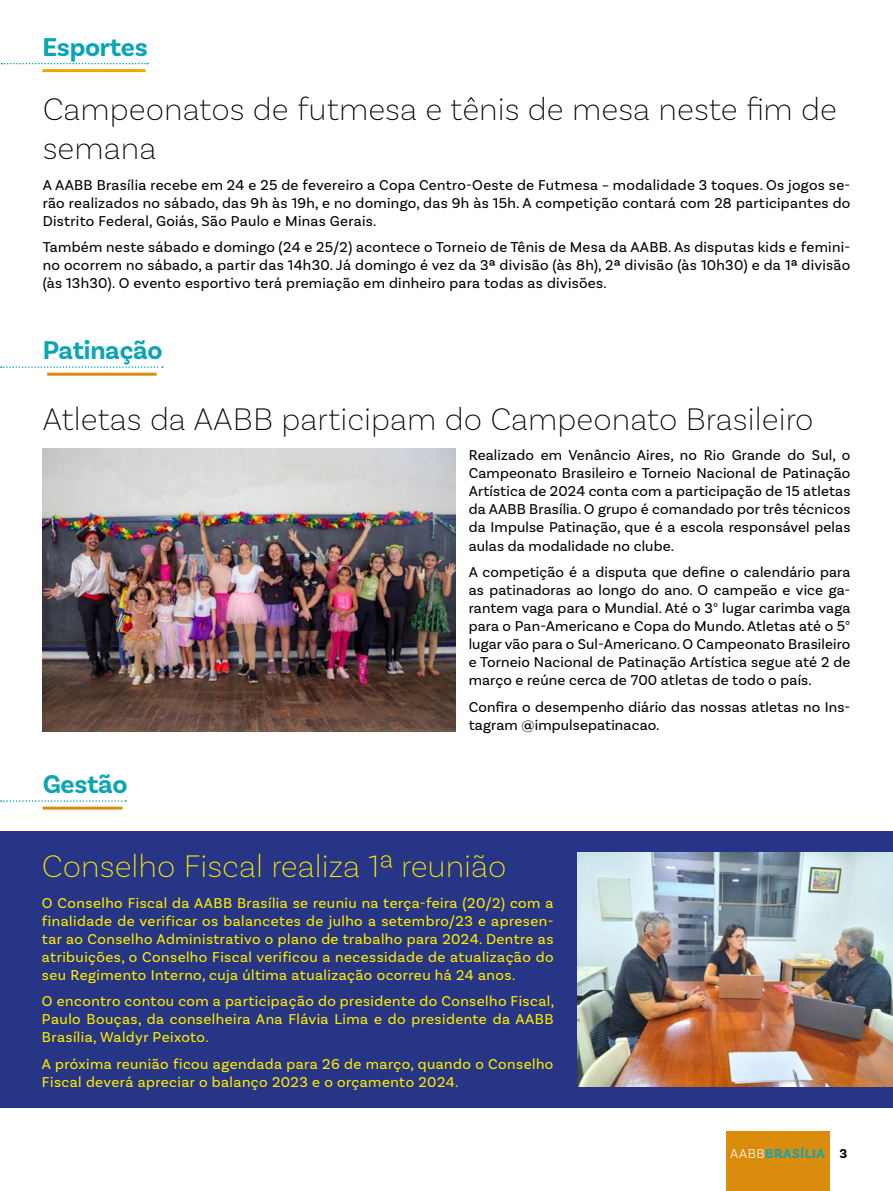
<style>
.page{position:relative;width:893px;height:1191px;background:#fff}
.page>*{position:absolute;margin:0;border:0;box-sizing:border-box;transform-origin:0 0}
.t1{font:200 33px/39px "Basic Sans";color:#000}
.t2{font:200 33px "Basic Sans";color:#ffed00}
.t3{font:700 27px "Basic Sans";letter-spacing:-.01em;color:#0ca5b4}
.t4{font:700 27px "Basic Sans";letter-spacing:-.01em;color:#08a5b4}
.t5{font:15px/18px "Basic Sans";letter-spacing:.01em;color:#000;text-align:justify}
.t6{font:15px/18px "Basic Sans";letter-spacing:.03em;color:#ffed00;text-align:justify}
.t7{font:700 13.5px "Basic Sans";letter-spacing:.04em;color:#0ca5b4}
.s1{font-weight:300;color:#fff}
.s2{color:#000}
</style>
<div class="page">
<div style="left:726px;top:1131px;width:103px;height:60px;background:#da8c0c"></div>
<div style="left:1px;top:831px;width:892px;height:277px;background:#263585"></div>
<svg style="left:2px;top:63px;width:146px;height:1px"></svg>
<hr style="left:42px;top:69px;width:103px;height:3px;background:#eda800">
<svg style="left:1px;top:366px;width:162px;height:2px"></svg>
<svg style="left:1px;top:800px;width:125px;height:1px"></svg>
<hr style="left:47px;top:373px;width:110px;height:3px;background:#da8c0c">
<hr style="left:43px;top:806px;width:79px;height:3px;background:#da8c0c">
<img style="left:42px;top:448px;width:414px;height:283px">
<img style="left:578px;top:852px;width:315px;height:234px">
<h2 class="t4" style="left:42px;top:31px;width:107px">Esportes</h2>
<h1 class="t1" style="left:43px;top:89px;width:796px">Campeonatos de futmesa e tênis de mesa neste fim de semana</h1>
<p class="t5" style="left:43px;top:176px;width:809px">A AABB Brasília recebe em 24 e 25 de fevereiro a Copa Centro-Oeste de Futmesa – modalidade 3 toques. Os jogos se&shy;rão realizados no sábado, das 9h às 19h, e no domingo, das 9h às 15h. A competição contará com 28 participantes do Distrito Federal, Goiás, São Paulo e Minas Gerais.</p>
<p class="t5" style="left:43px;top:238px;width:809px">Também neste sábado e domingo (24 e 25/2) acontece o Torneio de Tênis de Mesa da AABB. As disputas kids e femini&shy;no ocorrem no sábado, a partir das 14h30. Já domingo é vez da 3ª divisão (às 8h), 2ª divisão (às 10h30) e da 1ª divisão (às 13h30). O evento esportivo terá premiação em dinheiro para todas as divisões.</p>
<h2 class="t3" style="left:43px;top:334px;width:122px">Patinação</h2>
<h1 class="t1" style="left:42px;top:399px;width:773px">Atletas da AABB participam do Campeonato Brasileiro</h1>
<p class="t5" style="left:469px;top:446px;width:383px">Realizado em Venâncio Aires, no Rio Grande do Sul, o Campeonato Brasileiro e Torneio Nacional de Patinação Artística de 2024 conta com a participação de 15 atletas da AABB Brasília. O grupo é comandado por três técnicos da Impulse Patinação, que é a escola responsável pelas aulas da modalidade no clube.</p>
<p class="t5" style="left:469px;top:563px;width:383px">A competição é a disputa que define o calendário para as patinadoras ao longo do ano. O campeão e vice ga&shy;rantem vaga para o Mundial. Até o 3° lugar carimba vaga para o Pan-Americano e Copa do Mundo. Atletas até o 5° lugar vão para o Sul-Americano. O Campeonato Brasileiro e Torneio Nacional de Patinação Artística segue até 2 de março e reúne cerca de 700 atletas de todo o país.</p>
<p class="t5" style="left:469px;top:697px;width:383px">Confira o desempenho diário das nossas atletas no Ins&shy;tagram @impulsepatinacao.</p>
<h2 class="t3" style="left:43px;top:768px;width:87px">Gestão</h2>
<h1 class="t2" style="left:42px;top:846px;width:466px">Conselho Fiscal realiza 1ª reunião</h1>
<p class="t6" style="left:42px;top:893px;width:513px">O Conselho Fiscal da AABB Brasília se reuniu na terça-feira (20/2) com a finalidade de verificar os balancetes de julho a setembro/23 e apresen&shy;tar ao Conselho Administrativo o plano de trabalho para 2024. Dentre as atribuições, o Conselho Fiscal verificou a necessidade de atualização do seu Regimento Interno, cuja última atualização ocorreu há 24 anos.</p>
<p class="t6" style="left:42px;top:992px;width:514px">O encontro contou com a participação do presidente do Conselho Fiscal, Paulo Bouças, da conselheira Ana Flávia Lima e do presidente da AABB Brasília, Waldyr Peixoto.</p>
<p class="t6" style="left:42px;top:1054px;width:513px">A próxima reunião ficou agendada para 26 de março, quando o Conselho<br>Fiscal deverá apreciar o balanço 2023 e o orçamento 2024.</p>
<p class="t7" style="left:730px;top:1145px;width:118px"><span class="s1">AABB</span>BRASÍLIA <span class="s2">3</span></p>
</div>
